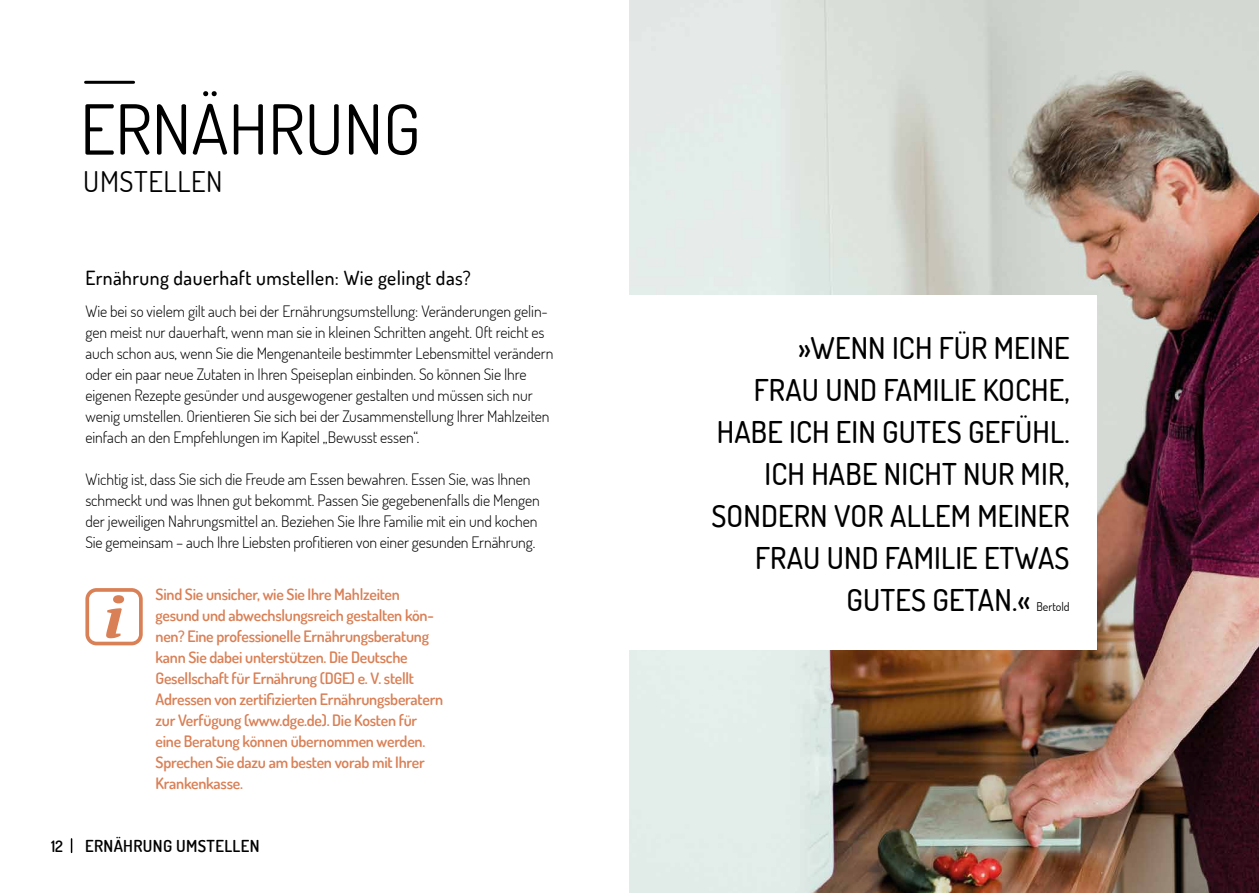
<style>
.page{position:relative;width:1259px;height:893px;background:#fff}
.page>*{position:absolute;margin:0;border:0;box-sizing:border-box;transform-origin:0 0}
.t1{font:69px "Dosis";color:#000}
.t2{font:500 30px "Dosis";letter-spacing:.005em;color:#000}
.t3{font:28.5px "Dosis";letter-spacing:.02em;color:#000}
.t4{font:500 19.5px "Dosis";letter-spacing:.02em;color:#000}
.t5{font:600 16.5px "Dosis";letter-spacing:.02em;color:#000}
.t6{font:300 15.75px/21px "Dosis";letter-spacing:-.005em;color:#000}
.t7{font:600 15.75px/21px "Dosis";letter-spacing:-.015em;color:#da8056}
.t8{font:600 15.75px "Dosis";color:#000}
.t9{font:12px "Dosis";color:#000}
</style>
<div class="page">
<svg style="left:71px;top:839px;width:1px;height:13px"></svg>
<hr style="left:86px;top:81px;width:48px;height:3px;background:#000">
<img style="left:629px;top:0;width:630px;height:893px">
<svg style="left:85px;top:588px;width:58px;height:57px"></svg>
<div style="left:629px;top:295px;width:468px;height:354px;background:#fff"></div>
<h1 class="t1" style="left:80px;top:84px;width:342px">ERNÄHRUNG</h1>
<h3 class="t3" style="left:83px;top:163px;width:141px">UMSTELLEN</h3>
<p class="t4" style="left:85px;top:265px;width:387px">Ernährung dauerhaft umstellen: Wie gelingt das?</p>
<p class="t6" style="left:85px;top:300px;width:470px">Wie bei so vielem gilt auch bei der Ernährungsumstellung: Veränderungen gelin&shy;gen meist nur dauerhaft, wenn man sie in kleinen Schritten angeht. Oft reicht es auch schon aus, wenn Sie die Mengenanteile bestimmter Lebensmittel verändern oder ein paar neue Zutaten in Ihren Speiseplan einbinden. So können Sie Ihre eigenen Rezepte gesünder und ausgewogener gestalten und müssen sich nur wenig umstellen. Orientieren Sie sich bei der Zusammenstellung Ihrer Mahlzeiten einfach an den Empfehlungen im Kapitel „Bewusst essen“.</p>
<p class="t6" style="left:85px;top:468px;width:456px">Wichtig ist, dass Sie sich die Freude am Essen bewahren. Essen Sie, was Ihnen schmeckt und was Ihnen gut bekommt. Passen Sie gegebenenfalls die Mengen der jeweiligen Nahrungsmittel an. Beziehen Sie Ihre Familie mit ein und kochen Sie gemeinsam – auch Ihre Liebsten profitieren von einer gesunden Ernährung.</p>
<p class="t7" style="left:156px;top:583px;width:289px">Sind Sie unsicher, wie Sie Ihre Mahlzeiten gesund und abwechslungsreich gestalten kön&shy;nen? Eine professionelle Ernährungsberatung kann Sie dabei unterstützen. Die Deutsche Gesellschaft für Ernährung (DGE) e. V. stellt Adressen von zertifizierten Ernährungsberatern zur Verfügung (www.dge.de). Die Kosten für eine Beratung können übernommen werden.<br>Sprechen Sie dazu am besten vorab mit Ihrer Krankenkasse.</p>
<p class="t8" style="left:51px;top:836px;width:14px">12</p>
<p class="t5" style="left:85px;top:835px;width:176px">ERNÄHRUNG UMSTELLEN</p>
<h2 class="t2" style="left:798px;top:328px;width:273px">»WENN ICH FÜR MEINE</h2>
<h2 class="t2" style="left:754px;top:370px;width:317px">FRAU UND FAMILIE KOCHE,</h2>
<h2 class="t2" style="left:717px;top:412px;width:354px">HABE ICH EIN GUTES GEFÜHL.</h2>
<h2 class="t2" style="left:764px;top:454px;width:307px">ICH HABE NICHT NUR MIR,</h2>
<h2 class="t2" style="left:711px;top:496px;width:360px">SONDERN VOR ALLEM MEINER</h2>
<h2 class="t2" style="left:755px;top:538px;width:316px">FRAU UND FAMILIE ETWAS</h2>
<h2 class="t2" style="left:846px;top:580px;width:185px">GUTES GETAN.«</h2>
<p class="t9" style="left:1036px;top:598px;width:35px">Bertold</p>
</div>
